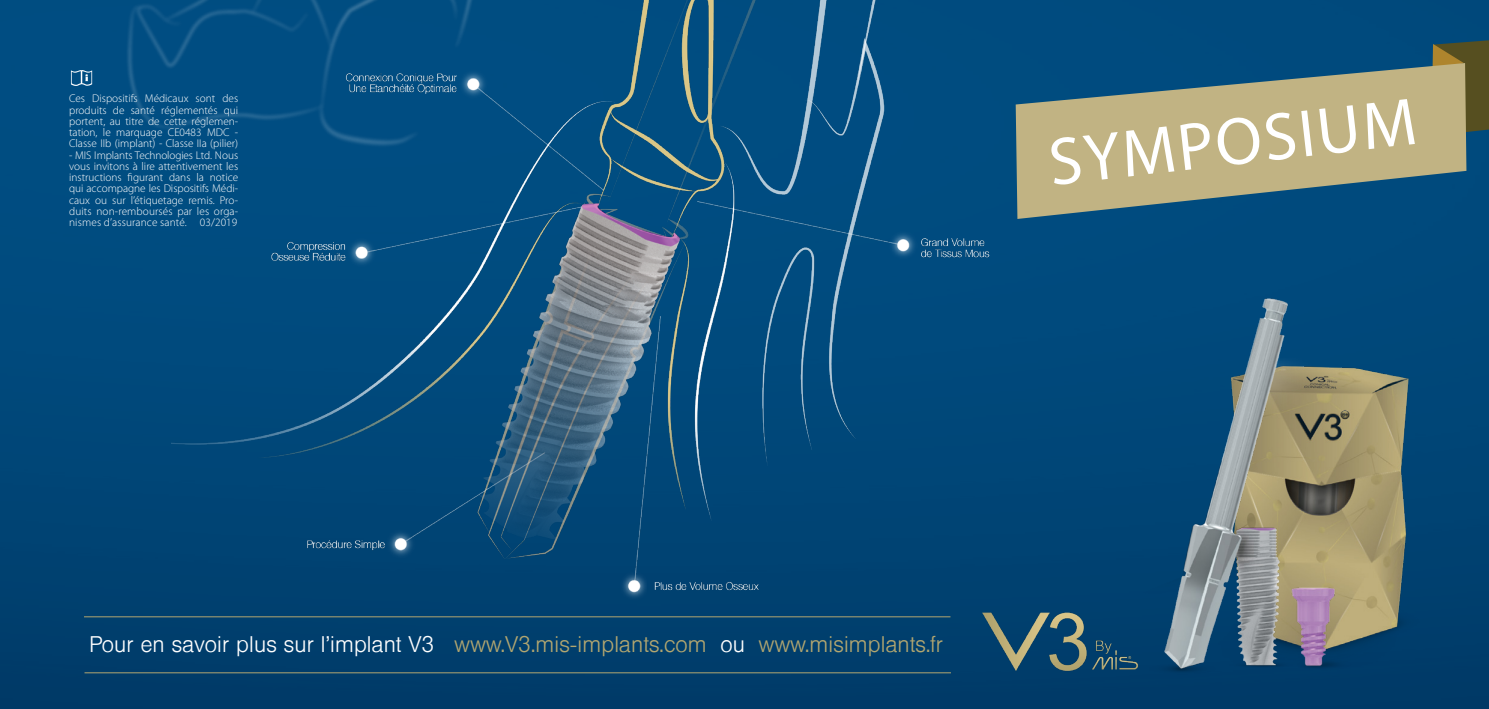
<style>
.page{position:relative;width:1489px;height:709px;background:#fff}
.page>*{position:absolute;margin:0;border:0;box-sizing:border-box;transform-origin:0 0}
.t1{font:67.5px "Myriad Pro";color:#fff}
.t2{font:300 22.5px "Lufthansa";letter-spacing:.01em;color:#b2a670}
.t3{font:300 11.25px/11.2px "Myriad Pro";color:#fff;text-align:justify}
.s1{color:#fff}
</style>
<div class="page">
<div style="left:0;top:0;width:172px;height:447px;background:#004b7f"></div>
<img style="left:1097px;top:0;width:391px;height:626px">
<div style="left:0;top:447px;width:172px;height:179px;background:#004373"></div>
<div style="left:0;top:626px;width:1488px;height:83px;background:#003b68"></div>
<svg style="left:1432px;top:40px;width:56px;height:93px;background:#585428"></svg>
<svg style="left:1097px;top:63px;width:369px;height:156px;background:#899481"></svg>
<img style="left:172px;top:0;width:925px;height:709px">
<img style="left:908px;top:223px;width:236px;height:486px">
<svg style="left:71px;top:70px;width:18px;height:16px"></svg>
<img style="left:89px;top:0;width:535px;height:167px">
<hr style="left:84px;top:616px;width:866px;height:1px;background:#b2a670">
<hr style="left:84px;top:672px;width:866px;height:1px;background:#b2a670">
<img style="left:1365px;top:338px;width:76px;height:328px">
<img style="left:1112px;top:242px;width:253px;height:467px">
<p class="t3" style="left:69px;top:93px;width:170px">Ces Dispositifs Médicaux sont des produits de santé réglementés qui portent, au titre de cette réglemen&shy;tation, le marquage CE0483 MDC - Classe IIb (implant) - Classe IIa (pilier)</p>
<p class="t3" style="left:69px;top:149px;width:170px">- MIS Implants Technologies Ltd. Nous vous invitons à lire attentivement les instructions figurant dans la notice qui accompagne les Dispositifs Médi&shy;caux ou sur l’étiquetage remis. Pro&shy;duits non-remboursés par les orga&shy;nismes d’assurance santé. 03/2019</p>
<h1 class="t1" style="left:1043px;top:123px;width:371px;rotate:-7deg">SYMPOSIUM</h1>
<h2 class="t2" style="left:89px;top:631px;width:855px"><span class="s1">Pour en savoir plus sur l’implant V3</span> www.V3.mis-implants.com <span class="s1">ou</span> www.misimplants.fr</h2>
</div>
